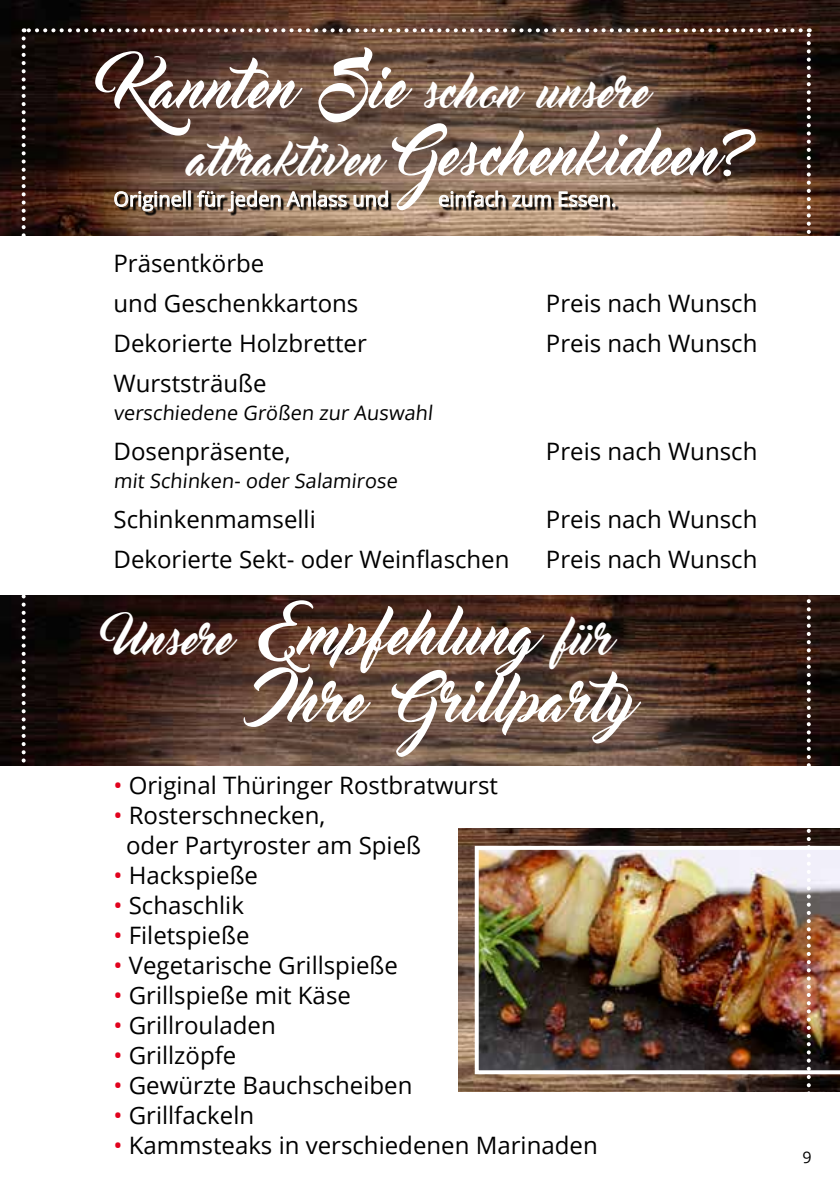
<style>
.page{position:relative;width:840px;height:1191px;background:#fff}
.page>*{position:absolute;margin:0;border:0;box-sizing:border-box;transform-origin:0 0}
.t1{font:56px/67.2px "Master Of Break";color:#fff}
.t2{font:44px "Master Of Break";color:#fff}
.t3{font:24px/40px "Open Sans";color:#000}
.t4{font:20px "Open Sans";color:#000}
.t5{font:20px "Open Sans";color:#fff}
.t6{font:16px "Open Sans";color:#000}
.s1{font-size:56px}
.s2{font-size:44px}
.s3{color:#e1021d}
</style>
<div class="page">
<img style="left:458px;top:828px;width:381px;height:263px">
<img style="left:474px;top:846px;width:365px;height:228px">
<img style="left:0;top:0;width:839px;height:235px">
<img style="left:0;top:595px;width:839px;height:170px">
<svg style="left:22px;top:38px;width:4px;height:728px"></svg>
<img style="left:806px;top:28px;width:4px;height:1064px">
<svg style="left:24px;top:28px;width:776px;height:4px"></svg>
<div style="left:116px;top:193px;width:502px;height:23px;background:#000;opacity:.94"></div>
<svg style="left:114px;top:190px;width:68px;height:30px;background:#816a5a"></svg>
<div style="left:183px;top:190px;width:3px;height:17px;border:1px solid #fff"></div>
<div style="left:188px;top:190px;width:3px;height:17px;border:1px solid #fff"></div>
<svg style="left:196px;top:190px;width:151px;height:30px;background:#968271"></svg>
<svg style="left:353px;top:190px;width:35px;height:19px"></svg>
<svg style="left:438px;top:190px;width:67px;height:19px"></svg>
<svg style="left:511px;top:192px;width:40px;height:17px"></svg>
<svg style="left:558px;top:191px;width:57px;height:18px"></svg>
<h2 class="t2" style="left:113px;top:67px;width:533px"><span class="s1">Kannten Sie</span> schon unsere</h2>
<h1 class="t1" style="left:185px;top:123px;width:578px"><span class="s2">attraktiven</span> Geschenkideen?</h1>
<p class="t5" style="left:113px;top:185px;width:277px">Originell für jeden Anlass und</p>
<p class="t5" style="left:438px;top:185px;width:179px">einfach zum Essen.</p>
<p class="t3" style="left:113px;top:242px;width:246px">Präsentkörbe<br>und Geschenkkartons</p>
<p class="t3" style="left:545px;top:282px;width:213px">Preis nach Wunsch</p>
<p class="t3" style="left:113px;top:322px;width:255px">Dekorierte Holzbretter</p>
<p class="t3" style="left:545px;top:322px;width:213px">Preis nach Wunsch</p>
<p class="t3" style="left:113px;top:362px;width:154px">Wurststräuße</p>
<p class="t4" style="left:113px;top:399px;width:323px">verschiedene Größen zur Auswahl</p>
<p class="t3" style="left:113px;top:430px;width:178px">Dosenpräsente,</p>
<p class="t3" style="left:545px;top:430px;width:213px">Preis nach Wunsch</p>
<p class="t4" style="left:113px;top:467px;width:288px">mit Schinken- oder Salamirose</p>
<p class="t3" style="left:113px;top:498px;width:204px">Schinkenmamselli</p>
<p class="t3" style="left:545px;top:498px;width:213px">Preis nach Wunsch</p>
<p class="t3" style="left:113px;top:538px;width:397px">Dekorierte Sekt- oder Weinflaschen</p>
<p class="t3" style="left:545px;top:538px;width:213px">Preis nach Wunsch</p>
<h1 class="t1" style="left:257px;top:602px;width:375px;text-indent:-144px"><span class="s2">Unsere</span> Empfehlung <span class="s2">für<br></span>Ihre Grillparty</h1>
<p class="t3" style="left:113px;top:765px;width:386px"><span class="s3">•</span> Original Thüringer Rostbratwurst</p>
<p class="t3" style="left:126px;top:800px;width:296px;line-height:30px;text-indent:-12px"><span class="s3">•</span> Rosterschnecken,<br>oder Partyroster am Spieß</p>
<p class="t3" style="left:113px;top:855px;width:146px"><span class="s3">•</span> Hackspieße</p>
<p class="t3" style="left:113px;top:885px;width:132px"><span class="s3">•</span> Schaschlik</p>
<p class="t3" style="left:113px;top:915px;width:137px"><span class="s3">•</span> Filetspieße</p>
<p class="t3" style="left:113px;top:945px;width:286px"><span class="s3">•</span> Vegetarische Grillspieße</p>
<p class="t3" style="left:113px;top:975px;width:239px"><span class="s3">•</span> Grillspieße mit Käse</p>
<p class="t3" style="left:113px;top:1005px;width:164px"><span class="s3">•</span> Grillrouladen</p>
<p class="t3" style="left:113px;top:1035px;width:124px"><span class="s3">•</span> Grillzöpfe</p>
<p class="t3" style="left:113px;top:1065px;width:300px"><span class="s3">•</span> Gewürzte Bauchscheiben</p>
<p class="t3" style="left:113px;top:1095px;width:142px"><span class="s3">•</span> Grillfackeln</p>
<p class="t3" style="left:113px;top:1125px;width:485px"><span class="s3">•</span> Kammsteaks in verschiedenen Marinaden</p>
<p class="t6" style="left:802px;top:1145px;width:11px">9</p>
</div>
